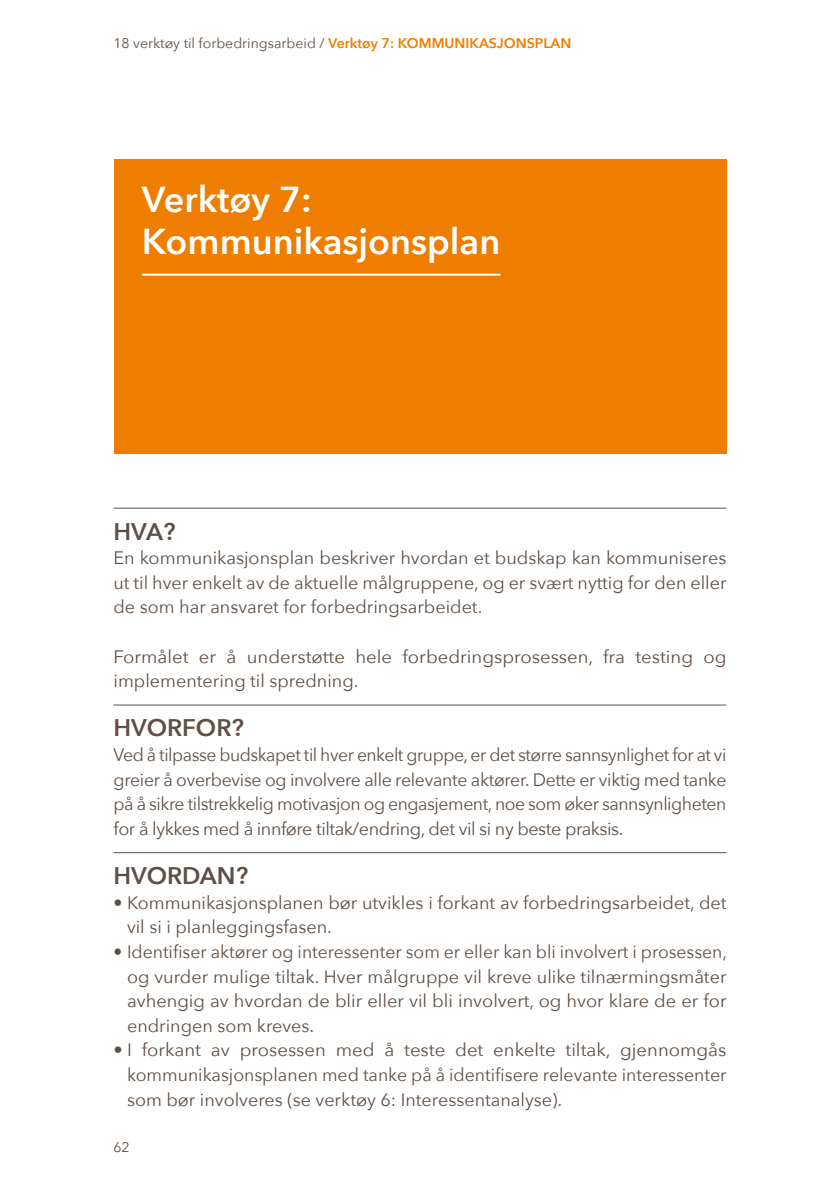
<style>
.page{position:relative;width:840px;height:1191px;background:#fff}
.page>*{position:absolute;margin:0;border:0;box-sizing:border-box;transform-origin:0 0}
.t1{font:600 36px/42px "Avenir Next";color:#fff}
.t2{font:600 24px "Avenir Next";color:#5f4f44}
.t3{font:18px/24.6px "Avenir Next";color:#5f4f44;text-align:justify}
.t4{font:14px "Avenir Next";color:#5f4f44}
.s1{font-weight:600;color:#ef7d00}
</style>
<div class="page">
<hr style="left:113px;top:508px;width:613px;height:1px;background:#5f4f44">
<hr style="left:113px;top:704px;width:613px;height:1px;background:#5f4f44">
<hr style="left:113px;top:852px;width:613px;height:1px;background:#5f4f44">
<div style="left:113px;top:159px;width:613px;height:295px;background:#ef7d00"></div>
<hr style="left:142px;top:274px;width:358px;height:2px;background:#fff">
<p class="t4" style="left:113px;top:31px;width:459px">18 verktøy til forbedringsarbeid / <span class="s1">Verktøy 7: KOMMUNIKASJONSPLAN</span></p>
<h1 class="t1" style="left:142px;top:177px;width:360px">Verktøy 7:<br>Kommunikasjonsplan</h1>
<h2 class="t2" style="left:113px;top:510px;width:64px">HVA?</h2>
<p class="t3" style="left:113px;top:545px;width:614px">En kommunikasjonsplan beskriver hvordan et budskap kan kommuniseres ut til hver enkelt av de aktuelle målgruppene, og er svært nyttig for den eller de som har ansvaret for forbedringsarbeidet.</p>
<p class="t3" style="left:113px;top:643px;width:614px">Formålet er å understøtte hele forbedringsprosessen, fra testing og implementering til spredning.</p>
<h2 class="t2" style="left:113px;top:707px;width:132px">HVORFOR?</h2>
<p class="t3" style="left:113px;top:741px;width:614px">Ved å tilpasse budskapet til hver enkelt gruppe, er det større sannsynlighet for at vi greier å overbevise og involvere alle relevante aktører. Dette er viktig med tanke på å sikre tilstrekkelig motivasjon og engasjement, noe som øker sannsynligheten for å lykkes med å innføre tiltak/endring, det vil si ny beste praksis.</p>
<h2 class="t2" style="left:113px;top:855px;width:136px">HVORDAN?</h2>
<p class="t3" style="left:127px;top:889px;width:600px;text-indent:-14px">• Kommunikasjonsplanen bør utvikles i forkant av forbedringsarbeidet, det vil si i planleggingsfasen.</p>
<p class="t3" style="left:127px;top:938px;width:601px;text-indent:-14px">• Identifiser aktører og interessenter som er eller kan bli involvert i prosessen, og vurder mulige tiltak. Hver målgruppe vil kreve ulike tilnærmingsmåter avhengig av hvordan de blir eller vil bli involvert, og hvor klare de er for endringen som kreves.</p>
<p class="t3" style="left:127px;top:1037px;width:600px;text-indent:-14px">• I forkant av prosessen med å teste det enkelte tiltak, gjennomgås kommunikasjonsplanen med tanke på å identifisere relevante interessenter som bør involveres (se verktøy 6: Interessentanalyse).</p>
<p class="t4" style="left:113px;top:1135px;width:18px">62</p>
</div>
